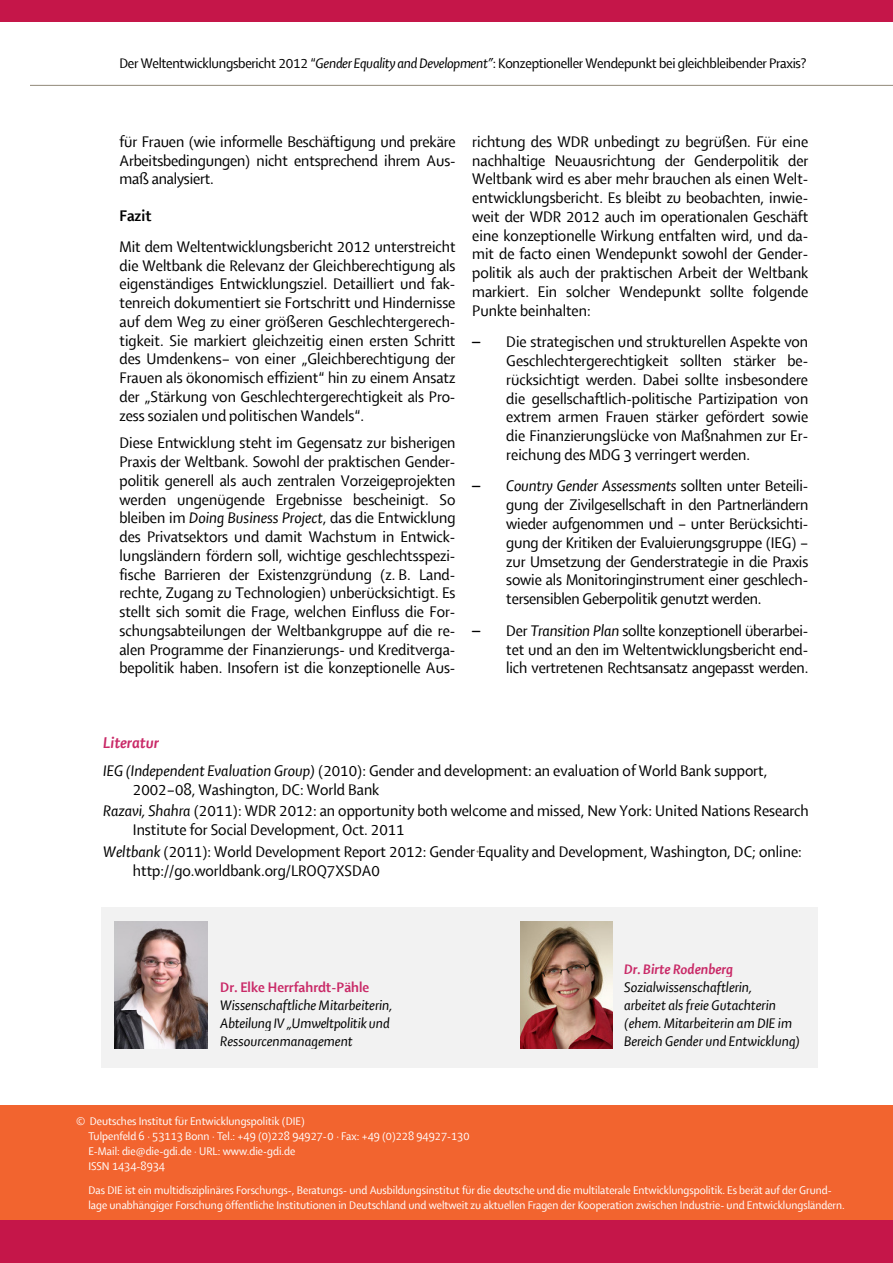
<style>
.page{position:relative;width:893px;height:1263px;background:#fff}
.page>*{position:absolute;margin:0;border:0;box-sizing:border-box;transform-origin:0 0}
.t1{font:16.5px/18.8px "Shaker R";color:#000;text-align:justify}
.t2{font:700 16.5px "Shaker R";color:#000}
.t3{font:italic 15px "Shaker R";color:#000}
.t4{font:15px "Shaker R";letter-spacing:-.02em;color:#000}
.t5{font:700 15px "Shaker R";color:#c92967}
.t6{font:italic 700 15px "Shaker R";color:#c92967}
.t7{font:12px/15px "Shaker R";color:#fff}
.s1{font-style:italic}
.s2{font-family:"Calibri"}
.s3{font-weight:700;font-style:italic;color:#c92967}
</style>
<div class="page">
<div style="left:0;top:0;width:893px;height:21px;background:#c51649"></div>
<hr style="left:30px;top:85px;width:863px;height:1px;background:#9f988a">
<div style="left:0;top:1106px;width:893px;height:115px;background:#f2642f"></div>
<div style="left:0;top:1220px;width:893px;height:43px;background:#c51649"></div>
<div style="left:101px;top:907px;width:717px;height:28px;background:#f2f2f2"></div>
<div style="left:101px;top:935px;width:717px;height:42px;background:#f2f2f2"></div>
<div style="left:101px;top:977px;width:717px;height:18px;background:#f2f2f2"></div>
<div style="left:101px;top:995px;width:717px;height:18px;background:#f2f2f2"></div>
<div style="left:101px;top:1013px;width:717px;height:18px;background:#f2f2f2"></div>
<div style="left:101px;top:1031px;width:717px;height:18px;background:#f2f2f2"></div>
<div style="left:101px;top:1049px;width:717px;height:18px;background:#f2f2f2"></div>
<img style="left:114px;top:922px;width:94px;height:127px">
<img style="left:520px;top:922px;width:93px;height:127px">
<p class="t4" style="left:119px;top:57px;width:688px">Der Weltentwicklungsbericht 2012 “<span class="s1">Gender Equality and Development”</span>: Konzeptioneller Wendepunkt bei gleichbleibender Praxis?</p>
<p class="t1" style="left:119px;top:134px;width:338px">für Frauen (wie informelle Beschäftigung und prekäre Arbeitsbedingungen) nicht entsprechend ihrem Aus&shy;maß analysiert.</p>
<p class="t2" style="left:119px;top:209px;width:34px">Fazit</p>
<p class="t1" style="left:119px;top:238px;width:338px">Mit dem Weltentwicklungsbericht 2012 unterstreicht die Weltbank die Relevanz der Gleichberechtigung als eigenständiges Entwicklungsziel. Detailliert und fak&shy;tenreich dokumentiert sie Fortschritt und Hindernisse auf dem Weg zu einer größeren Geschlechtergerech&shy;tigkeit. Sie markiert gleichzeitig einen ersten Schritt des Umdenkens– von einer „Gleichberechtigung der Frauen als ökonomisch effizient“ hin zu einem Ansatz der „Stärkung von Geschlechtergerechtigkeit als Pro&shy;zess sozialen und politischen Wandels“.</p>
<p class="t1" style="left:119px;top:435px;width:338px">Diese Entwicklung steht im Gegensatz zur bisherigen Praxis der Weltbank. Sowohl der praktischen Gender&shy;politik generell als auch zentralen Vorzeigeprojekten werden ungenügende Ergebnisse bescheinigt. So bleiben im <span class="s1">Doing Business Project</span>, das die Entwicklung des Privatsektors und damit Wachstum in Entwick&shy;lungsländern fördern soll, wichtige geschlechtsspezi&shy;fische Barrieren der Existenzgründung (z. B. Land&shy;rechte, Zugang zu Technologien) unberücksichtigt. Es stellt sich somit die Frage, welchen Einfluss die For&shy;schungsabteilungen der Weltbankgruppe auf die re&shy;alen Programme der Finanzierungs- und Kreditverga&shy;bepolitik haben. Insofern ist die konzeptionelle Aus-</p>
<p class="t1" style="left:472px;top:134px;width:338px">richtung des WDR unbedingt zu begrüßen. Für eine nachhaltige Neuausrichtung der Genderpolitik der Weltbank wird es aber mehr brauchen als einen Welt&shy;entwicklungsbericht. Es bleibt zu beobachten, inwie&shy;weit der WDR 2012 auch im operationalen Geschäft eine konzeptionelle Wirkung entfalten wird, und da&shy;mit de facto einen Wendepunkt sowohl der Gender&shy;politik als auch der praktischen Arbeit der Weltbank markiert. Ein solcher Wendepunkt sollte folgende Punkte beinhalten:</p>
<p class="t1" style="left:506px;top:334px;width:304px;text-indent:-34px"><span class="s2">–</span> Die strategischen und strukturellen Aspekte von Geschlechtergerechtigkeit sollten stärker be&shy;rücksichtigt werden. Dabei sollte insbesondere die gesellschaftlich-politische Partizipation von extrem armen Frauen stärker gefördert sowie die Finanzierungslücke von Maßnahmen zur Er&shy;reichung des MDG 3 verringert werden.</p>
<p class="t1" style="left:506px;top:478px;width:304px;text-indent:-34px"><span class="s2">–</span> <span class="s1">Country Gender Assessments</span> sollten unter Beteili&shy;gung der Zivilgesellschaft in den Partnerländern wieder aufgenommen und – unter Berücksichti&shy;gung der Kritiken der Evaluierungsgruppe (IEG) – zur Umsetzung der Genderstrategie in die Praxis sowie als Monitoringinstrument einer geschlech&shy;tersensiblen Geberpolitik genutzt werden.</p>
<p class="t1" style="left:506px;top:622px;width:304px;text-indent:-34px"><span class="s2">–</span> Der <span class="s1">Transition Plan</span> sollte konzeptionell überarbei&shy;tet und an den im Weltentwicklungsbericht end&shy;lich vertretenen Rechtsansatz angepasst werden.</p>
<p class="t1" style="left:103px;top:730px;width:666px;line-height:27.9px"><span class="s3">Literatur<br></span><span class="s1">IEG (Independent Evaluation Group)</span> (2010): Gender and development: an evaluation of World Bank support,</p>
<p class="t1" style="left:103px;top:780px;width:707px;line-height:21.6px;text-indent:30px">2002–08, Washington, DC: World Bank<br><span class="s1">Razavi, Shahra</span> (2011): WDR 2012: an opportunity both welcome and missed, New York: United Nations Research</p>
<p class="t1" style="left:103px;top:820px;width:700px;line-height:21.6px;text-indent:30px">Institute for Social Development, Oct. 2011<br><span class="s1">Weltbank</span> (2011): World Development Report 2012: Gender Equality and Development, Washington, DC; online:</p>
<p class="t1" style="left:133px;top:862px;width:248px">http://go.worldbank.org/LROQ7XSDA0</p>
<p class="t6" style="left:624px;top:963px;width:110px">Dr. Birte Rodenberg</p>
<p class="t5" style="left:220px;top:981px;width:151px">Dr. Elke Herrfahrdt-Pähle</p>
<p class="t3" style="left:624px;top:981px;width:130px">Sozialwissenschaftlerin,</p>
<p class="t3" style="left:220px;top:999px;width:174px">Wissenschaftliche Mitarbeiterin,</p>
<p class="t3" style="left:624px;top:999px;width:153px">arbeitet als freie Gutachterin</p>
<p class="t3" style="left:220px;top:1017px;width:171px">Abteilung IV „Umweltpolitik und</p>
<p class="t3" style="left:624px;top:1017px;width:169px">(ehem. Mitarbeiterin am DIE im</p>
<p class="t3" style="left:220px;top:1035px;width:134px">Ressourcenmanagement</p>
<p class="t3" style="left:624px;top:1035px;width:177px">Bereich Gender und Entwicklung)</p>
<p class="t7" style="left:88px;top:1113px;width:383px;text-indent:-12px">© Deutsches Institut für Entwicklungspolitik (DIE)<br>Tulpenfeld 6 · 53113 Bonn · Tel.: +49 (0)228 94927-0 · Fax: +49 (0)228 94927-130<br>E-Mail: die@die-gdi.de · URL: www.die-gdi.de<br>ISSN 1434-8934</p>
<p class="t7" style="left:88px;top:1182px;width:758px">Das DIE ist ein multidisziplinäres Forschungs-, Beratungs- und Ausbildungsinstitut für die deutsche und die multilaterale Entwicklungspolitik. Es berät auf der Grund&shy;lage unabhängiger Forschung öffentliche Institutionen in Deutschland und weltweit zu aktuellen Fragen der Kooperation zwischen Industrie- und Entwicklungsländern.</p>
</div>
